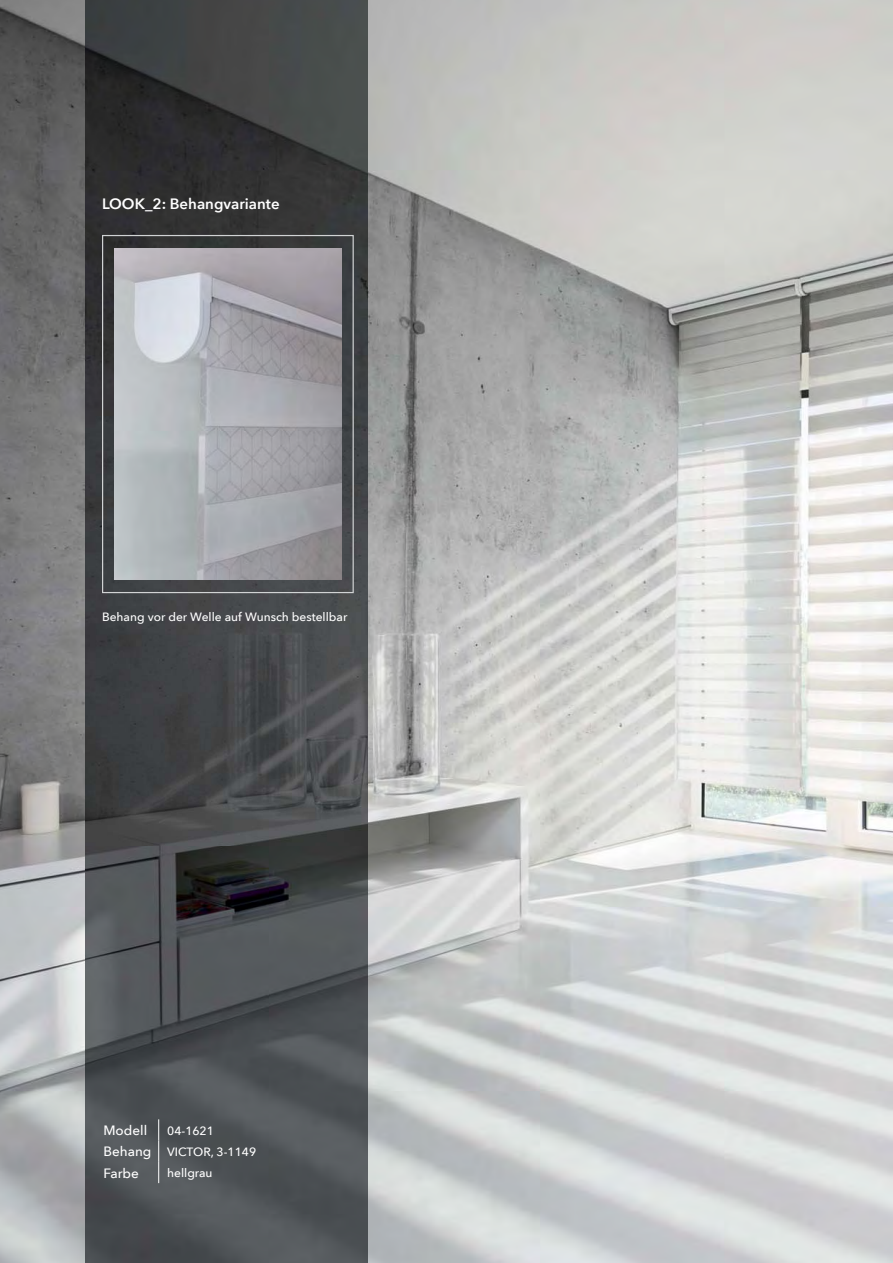
<style>
.page{position:relative;width:893px;height:1263px;background:#fff}
.page>*{position:absolute;margin:0;border:0;box-sizing:border-box;transform-origin:0 0}
.t1{font:600 15px "Avenir Next LT Com";color:#fff}
.t2{font:500 13.5px "Avenir Next LT Com";color:#fff}
.t3{font:500 12px/21.3px "Avenir Next LT Com";color:#fff}
.s1{font-size:13.5px}
</style>
<div class="page">
<img style="left:0;top:0;width:893px;height:1263px">
<img style="left:85px;top:0;width:283px;height:1263px">
<div style="left:102px;top:235px;width:252px;height:358px;border:1px solid #d1d3d4"></div>
<img style="left:114px;top:248px;width:227px;height:332px">
<svg style="left:158px;top:1119px;width:1px;height:64px"></svg>
<p class="t1" style="left:102px;top:198px;width:179px">LOOK_2: Behangvariante</p>
<p class="t3" style="left:102px;top:608px;width:247px">Behang vor der Welle auf Wunsch bestellbar</p>
<p class="t2" style="left:103px;top:1125px;width:45px">Modell</p>
<p class="t3" style="left:103px;top:1121px;width:154px;text-indent:64px">04-1621<br><span class="s1">Behang</span> VICTOR, 3-1149</p>
<p class="t2" style="left:103px;top:1167px;width:37px">Farbe</p>
<p class="t3" style="left:167px;top:1163px;width:47px">hellgrau</p>
</div>
